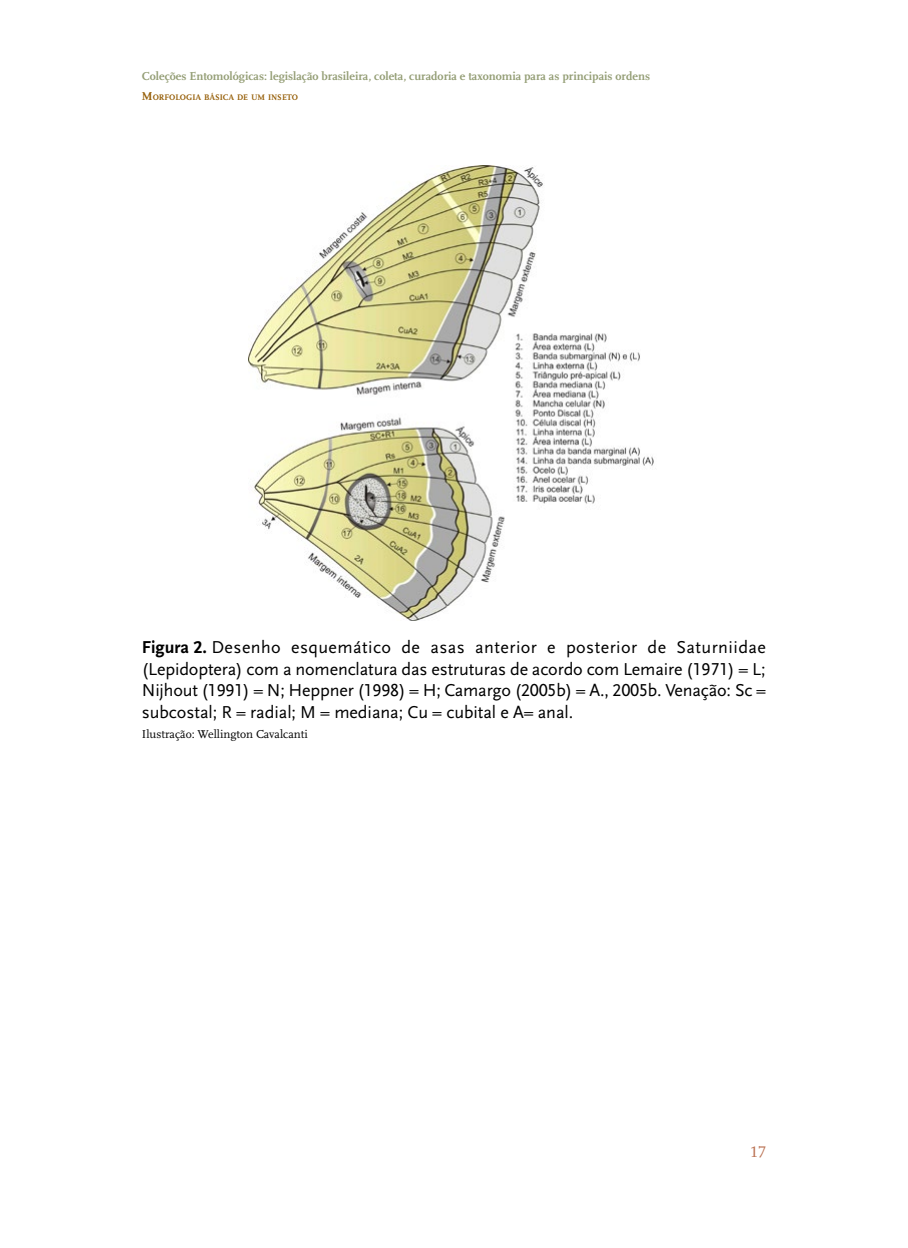
<style>
.page{position:relative;width:908px;height:1248px;background:#fff}
.page>*{position:absolute;margin:0;border:0;box-sizing:border-box;transform-origin:0 0}
.t1{font:18px/21.6px "Scala Sans Regular LF";letter-spacing:-.005em;color:#000;text-align:justify}
.t2{font:16px "Scala Regular Lf";color:#ba7152}
.t3{font:700 12px "Scala";color:#939d74}
.t4{font:12px "Scala Regular Lf";color:#000}
.t5{font:700 8.4px "Scala";color:#955d06}
.s1{font-size:12px}
.s2{font-family:"Scala Sans Bold LF"}
</style>
<div class="page">
<img style="left:248px;top:166px;width:406px;height:454px">
<p class="t3" style="left:142px;top:69px;width:509px">Coleções Entomológicas: legislação brasileira, coleta, curadoria e taxonomia para as principais ordens</p>
<p class="t5" style="left:142px;top:92px;width:158px"><span class="s1">M</span>ORFOLOGIA BÁSICA DE UM INSETO</p>
<p class="t1" style="left:142px;top:636px;width:625px"><span class="s2">Figura 2.</span> Desenho esquemático de asas anterior e posterior de Saturniidae (Lepidoptera) com a nomenclatura das estruturas de acordo com Lemaire (1971) = L; Nijhout (1991) = N; Heppner (1998) = H; Camargo (2005b) = A., 2005b. Venação: Sc = subcostal; R = radial; M = mediana; Cu = cubital e A= anal.</p>
<p class="t4" style="left:142px;top:727px;width:167px">Ilustração: Wellington Cavalcanti</p>
<p class="t2" style="left:749px;top:1142px;width:17px">17</p>
</div>
